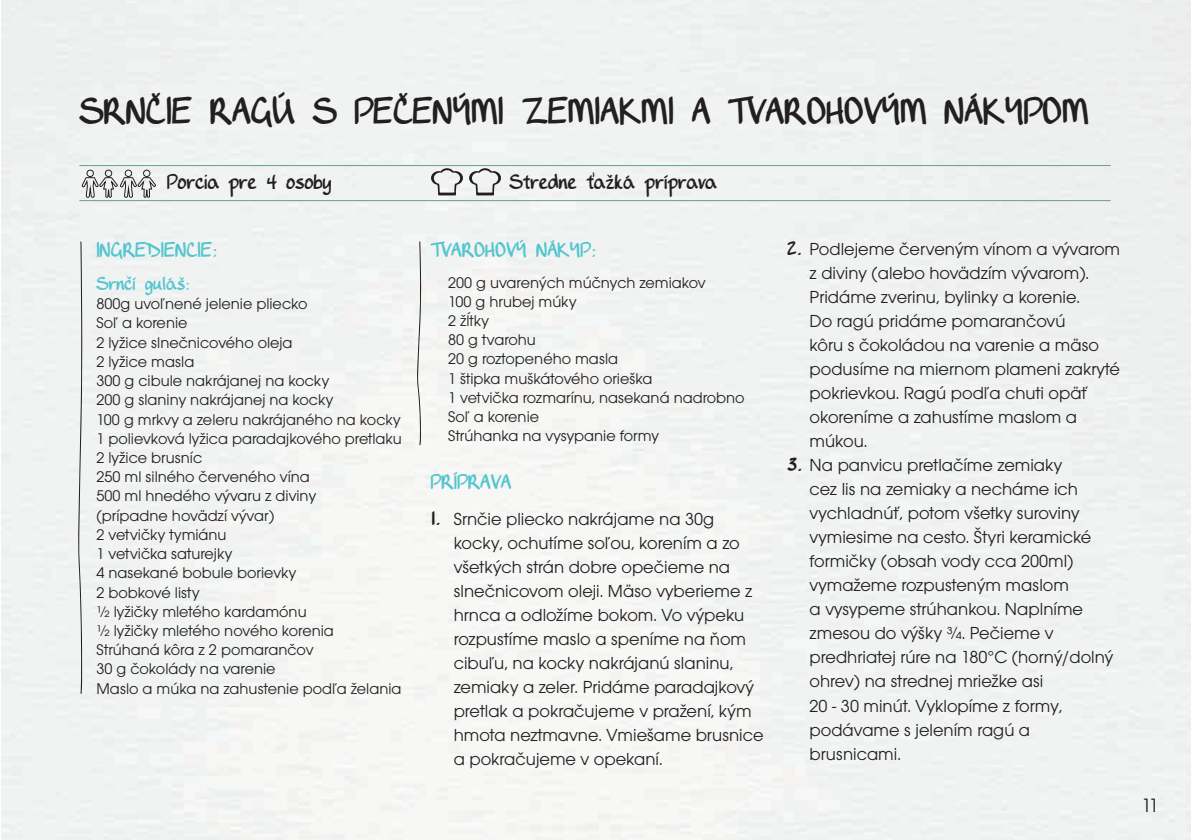
<style>
.page{position:relative;width:1191px;height:840px;background:#fff}
.page>*{position:absolute;margin:0;border:0;box-sizing:border-box;transform-origin:0 0}
.t1{font:36px "DJB Writesa Lot";color:#231f20}
.t2{font:20px "DJB Writesa Lot";color:#54c5cf}
.t3{font:20px "DJB Writesa Lot";color:#231f20}
.t4{font:20px "Avalon";color:#231f20}
.t5{font:18px/24px "Avalon";color:#231f20}
.t6{font:18px "DJB Writesa Lot";color:#54c5cf}
.t7{font:16px/19.2px "Avalon";color:#231f20}
.s1{font-family:"DJB Writesa Lot";font-size:22px}
</style>
<div class="page">
<div style="left:1px;top:0;width:1190px;height:839px;background:#f1f3f2"></div>
<hr style="left:79px;top:165px;width:1031px;height:1px;background:#689d93">
<hr style="left:79px;top:200px;width:1031px;height:1px;background:#689d93">
<svg style="left:469px;top:168px;width:32px;height:27px"></svg>
<svg style="left:431px;top:168px;width:32px;height:27px"></svg>
<div style="left:86px;top:169px;width:8px;height:8px;border:1px solid #231f20;border-radius:50%"></div>
<div style="left:105px;top:169px;width:7px;height:8px;border:1px solid #231f20;border-radius:50%"></div>
<div style="left:125px;top:169px;width:7px;height:8px;border:1px solid #231f20;border-radius:50%"></div>
<div style="left:143px;top:169px;width:7px;height:8px;border:1px solid #231f20;border-radius:50%"></div>
<div style="left:78px;top:176px;width:79px;height:518px;background:#f1f3f2"></div>
<svg style="left:417px;top:241px;width:4px;height:204px"></svg>
<h1 class="t1" style="left:79px;top:90px;width:1011px">SRNČIE RAGÚ S PEČENÝMI ZEMIAKMI A TVAROHOVÝM NÁKYPOM</h1>
<p class="t3" style="left:167px;top:169px;width:166px">Porcia pre 4 osoby</p>
<p class="t3" style="left:509px;top:169px;width:209px">Stredne ťažká príprava</p>
<p class="t2" style="left:96px;top:238px;width:122px">INGREDIENCIE:</p>
<p class="t6" style="left:96px;top:272px;width:95px">Srnčí guláš:</p>
<p class="t7" style="left:96px;top:294px;width:307px">800g uvoľnené jelenie pliecko<br>Soľ a korenie<br>2 lyžice slnečnicového oleja<br>2 lyžice masla<br>300 g cibule nakrájanej na kocky<br>200 g slaniny nakrájanej na kocky<br>100 g mrkvy a zeleru nakrájaného na kocky<br>1 polievková lyžica paradajkového pretlaku<br>2 lyžice brusníc<br>250 ml silného červeného vína<br>500 ml hnedého vývaru z diviny<br>(prípadne hovädzí vývar)<br>2 vetvičky tymiánu<br>1 vetvička saturejky<br>4 nasekané bobule borievky<br>2 bobkové listy<br>½ lyžičky mletého kardamónu<br>½ lyžičky mletého nového korenia<br>Strúhaná kôra z 2 pomarančov<br>30 g čokolády na varenie<br>Maslo a múka na zahustenie podľa želania</p>
<p class="t2" style="left:431px;top:238px;width:166px">TVAROHOVÝ NÁKYP:</p>
<p class="t7" style="left:448px;top:272px;width:298px">200 g uvarených múčnych zemiakov<br>100 g hrubej múky<br>2 žĺtky<br>80 g tvarohu<br>20 g roztopeného masla<br>1 štipka muškátového orieška<br>1 vetvička rozmarínu, nasekaná nadrobno<br>Soľ a korenie<br>Strúhanka na vysypanie formy</p>
<p class="t2" style="left:431px;top:470px;width:82px">PRÍPRAVA</p>
<p class="t5" style="left:454px;top:506px;width:311px;text-indent:-23px"><span class="s1">1.</span> Srnčie pliecko nakrájame na 30g kocky, ochutíme soľou, korením a zo všetkých strán dobre opečieme na slnečnicovom oleji. Mäso vyberieme z hrnca a odložíme bokom. Vo výpeku rozpustíme maslo a speníme na ňom cibuľu, na kocky nakrájanú slaninu, zemiaky a zeler. Pridáme paradajkový pretlak a pokračujeme v pražení, kým hmota neztmavne. Vmiešame brusnice a pokračujeme v opekaní.</p>
<p class="t5" style="left:809px;top:237px;width:312px;text-indent:-23px"><span class="s1">2.</span> Podlejeme červeným vínom a vývarom z diviny (alebo hovädzím vývarom).<br>Pridáme zverinu, bylinky a korenie.<br>Do ragú pridáme pomarančovú<br>kôru s čokoládou na varenie a mäso podusíme na miernom plameni zakryté pokrievkou. Ragú podľa chuti opäť okoreníme a zahustíme maslom a múkou.</p>
<p class="t5" style="left:809px;top:453px;width:305px;text-indent:-23px"><span class="s1">3.</span> Na panvicu pretlačíme zemiaky<br>cez lis na zemiaky a necháme ich vychladnúť, potom všetky suroviny vymiesime na cesto. Štyri keramické formičky (obsah vody cca 200ml) vymažeme rozpusteným maslom<br>a vysypeme strúhankou. Naplníme zmesou do výšky ¾. Pečieme v predhriatej rúre na 180°C (horný/dolný ohrev) na strednej mriežke asi<br>20 - 30 minút. Vyklopíme z formy, podávame s jelením ragú a brusnicami.</p>
<p class="t4" style="left:1141px;top:792px;width:19px">11</p>
</div>
